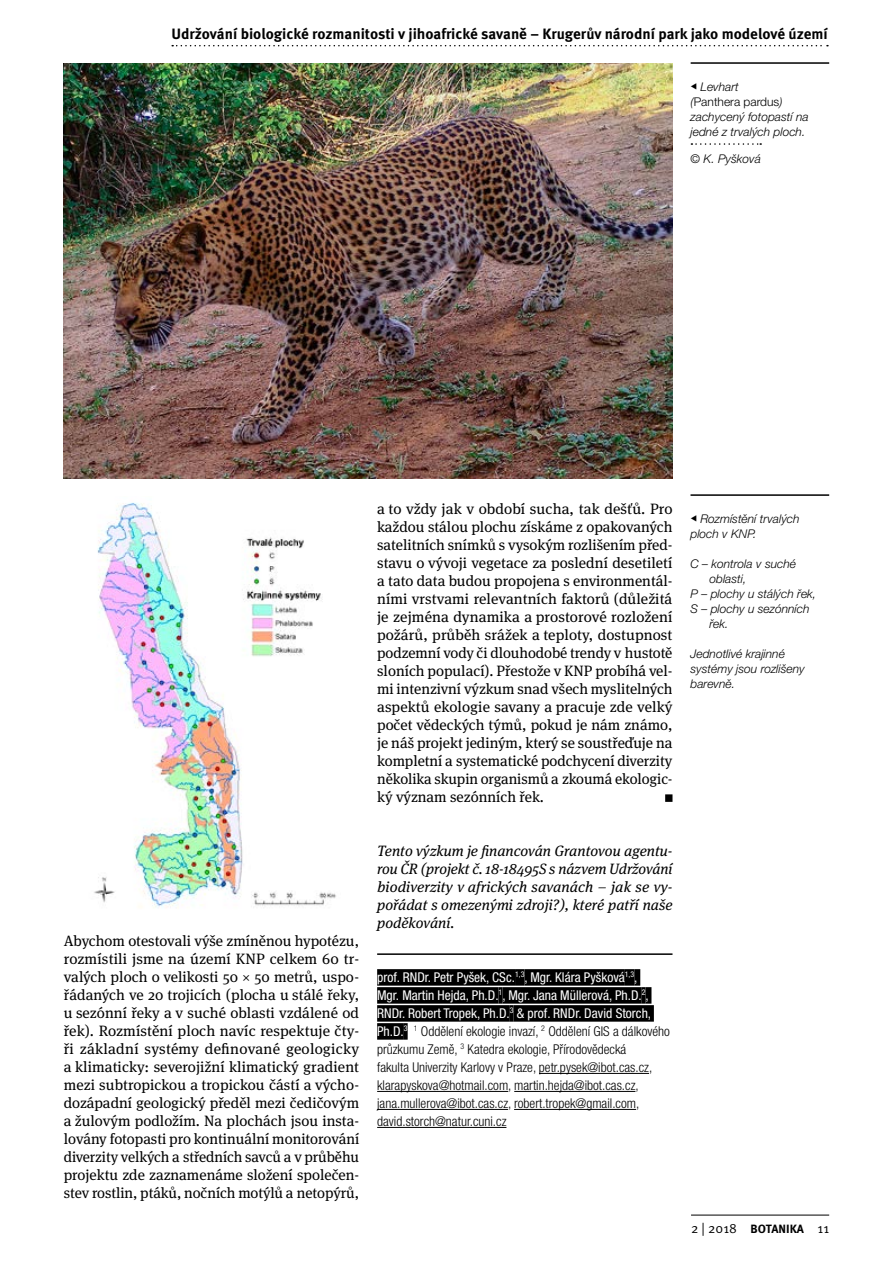
<style>
.page{position:relative;width:893px;height:1263px;background:#fff}
.page>*{position:absolute;margin:0;border:0;box-sizing:border-box;transform-origin:0 0}
.t-first_last_bullet{font:15px/18px "Meta Serif Pro";letter-spacing:-.005em;color:#000;text-align:justify}
.t9_Poděkování{font:italic 15px/18px "Meta Serif Pro";color:#000;text-align:justify}
.záhlaví{font:700 15px "Meta Pro";color:#000}
.Autoři{font:300 condensed 13.5px/18px "Helvetica Neue LT Pro";color:#000}
.t1{font:13.5px "Meta Pro Norm";color:#000}
.Popisky_obrázků{font:italic 300 12px/15px "Helvetica Neue LT Pro";color:#000}
.Autor_Fotky{font:italic 300 12px "Helvetica Neue LT Pro";color:#000}
.s1{font-style:normal}
.s2{font-weight:400;color:#fff}
.s3{font-family:"Meta Pro";font-weight:700;font-size:12px}
</style>
<div class="page">
<div style="left:665px;top:794px;width:7px;height:8px;background:#000"></div>
<hr style="left:377px;top:953px;width:295px;height:2px;background:#000">
<div style="left:377px;top:969px;width:138px;height:17px;background:#000"></div>
<div style="left:515px;top:969px;width:9px;height:17px;background:#000"></div>
<div style="left:524px;top:969px;width:101px;height:17px;background:#000"></div>
<div style="left:625px;top:969px;width:9px;height:17px;background:#000"></div>
<div style="left:634px;top:969px;width:6px;height:17px;background:#000"></div>
<div style="left:377px;top:987px;width:122px;height:17px;background:#000"></div>
<hr style="left:499px;top:987px;width:3px;height:17px;background:#000">
<div style="left:502px;top:987px;width:140px;height:17px;background:#000"></div>
<hr style="left:642px;top:987px;width:3px;height:17px;background:#000">
<div style="left:645px;top:987px;width:6px;height:17px;background:#000"></div>
<div style="left:377px;top:1005px;width:133px;height:17px;background:#000"></div>
<svg style="left:510px;top:1005px;width:4px;height:17px"></svg>
<div style="left:514px;top:1005px;width:140px;height:17px;background:#000"></div>
<div style="left:377px;top:1023px;width:27px;height:17px;background:#000"></div>
<svg style="left:404px;top:1023px;width:4px;height:17px"></svg>
<hr style="left:539px;top:1073px;width:110px;height:1px;background:#000">
<hr style="left:377px;top:1091px;width:131px;height:1px;background:#000">
<hr style="left:514px;top:1091px;width:121px;height:1px;background:#000">
<hr style="left:377px;top:1109px;width:131px;height:1px;background:#000">
<hr style="left:514px;top:1109px;width:122px;height:1px;background:#000">
<hr style="left:377px;top:1127px;width:129px;height:1px;background:#000">
<hr style="left:691px;top:62px;width:138px;height:2px;background:#000">
<svg style="left:691px;top:143px;width:70px;height:2px"></svg>
<hr style="left:690px;top:494px;width:139px;height:2px;background:#000">
<img style="left:64px;top:64px;width:609px;height:414px">
<img style="left:94px;top:502px;width:242px;height:406px">
<hr style="left:691px;top:1215px;width:138px;height:1px;background:#000">
<svg style="left:172px;top:45px;width:656px;height:1px"></svg>
<p class="záhlaví" style="left:171px;top:22px;width:658px">Udržování biologické rozmanitosti v jihoafrické savaně – Krugerův národní park jako modelové území</p>
<p class="Popisky_obrázků" style="left:691px;top:79px;width:120px">▼ Levhart<br>(<span class="s1">Panthera pardus</span>) zachycený fotopastí na jedné z trvalých ploch.</p>
<p class="Autor_Fotky" style="left:691px;top:151px;width:72px">© K. Pyšková</p>
<p class="t-first_last_bullet" style="left:64px;top:931px;width:297px">Abychom otestovali výše zmíněnou hypotézu, rozmístili jsme na území KNP celkem 60 tr&shy;valých ploch o velikosti 50 × 50 metrů, uspo&shy;řádaných ve 20 trojicích (plocha u stálé řeky, u sezónní řeky a v suché oblasti vzdálené od řek). Rozmístění ploch navíc respektuje čty&shy;ři základní systémy definované geologicky a klimaticky: severojižní klimatický gradient mezi subtropickou a tropickou částí a výcho&shy;dozápadní geologický předěl mezi čedičovým a žulovým podložím. Na plochách jsou insta&shy;lovány fotopasti pro kontinuální monitorování diverzity velkých a středních savců a v průběhu projektu zde zaznamenáme složení společen&shy;stev rostlin, ptáků, nočních motýlů a netopýrů,</p>
<p class="t-first_last_bullet" style="left:377px;top:499px;width:297px">a to vždy jak v období sucha, tak dešťů. Pro každou stálou plochu získáme z opakovaných satelitních snímků s vysokým rozlišením před&shy;stavu o vývoji vegetace za poslední desetiletí a tato data budou propojena s environmentál&shy;ními vrstvami relevantních faktorů (důležitá je zejména dynamika a prostorové rozložení požárů, průběh srážek a teploty, dostupnost podzemní vody či dlouhodobé trendy v hustotě sloních populací). Přestože v KNP probíhá vel&shy;mi intenzivní výzkum snad všech myslitelných aspektů ekologie savany a pracuje zde velký počet vědeckých týmů, pokud je nám známo, je náš projekt jediným, který se soustřeďuje na kompletní a systematické podchycení diverzity několika skupin organismů a zkoumá ekologic&shy;ký význam sezónních řek.</p>
<p class="t9_Poděkování" style="left:377px;top:841px;width:297px">Tento výzkum je financován Grantovou agentu&shy;rou ČR (projekt č. 18-18495S s názvem Udržování biodiverzity v afrických savanách – jak se vy&shy;pořádat s omezenými zdroji?), které patří naše poděkování.</p>
<p class="Autoři" style="left:377px;top:968px;width:294px"><span class="s2">prof. RNDr. Petr Pyšek, CSc.</span><sup>1,3</sup><span class="s2">, Mgr. Klára Pyšková</span><sup>1,3</sup><span class="s2">,<br>Mgr. Martin Hejda, Ph.D.</span><sup>1</sup><span class="s2">, Mgr. Jana Müllerová, Ph.D.</span><sup>2</sup><span class="s2">, RNDr. Robert Tropek, Ph.D.</span><sup>3</sup> <span class="s2">&amp; prof. RNDr. David Storch, Ph.D.</span><sup>3</sup> <sup>1</sup> Oddělení ekologie invazí, <sup>2</sup> Oddělení GIS a dálkového průzkumu Země, <sup>3</sup> Katedra ekologie, Přírodovědecká<br>fakulta Univerzity Karlovy v Praze, petr.pysek@ibot.cas.cz, klarapyskova@hotmail.com, martin.hejda@ibot.cas.cz, jana.mullerova@ibot.cas.cz, robert.tropek@gmail.com, david.storch@natur.cuni.cz</p>
<p class="Popisky_obrázků" style="left:690px;top:511px;width:111px">▼ Rozmístění trvalých ploch v KNP.</p>
<p class="Popisky_obrázků" style="left:690px;top:556px;width:107px">C – kontrola v suché</p>
<p class="Popisky_obrázků" style="left:709px;top:571px;width:38px">oblasti,</p>
<p class="Popisky_obrázků" style="left:690px;top:586px;width:127px">P – plochy u stálých řek,</p>
<p class="Popisky_obrázků" style="left:690px;top:601px;width:120px">S – plochy u sezónních</p>
<p class="Popisky_obrázků" style="left:709px;top:616px;width:20px">řek.</p>
<p class="Popisky_obrázků" style="left:690px;top:646px;width:116px">Jednotlivé krajinné systémy jsou rozlišeny barevně.</p>
<p class="t1" style="left:691px;top:1218px;width:140px">2 | 2018 <span class="s3">BOTANIKA</span> 11</p>
</div>
